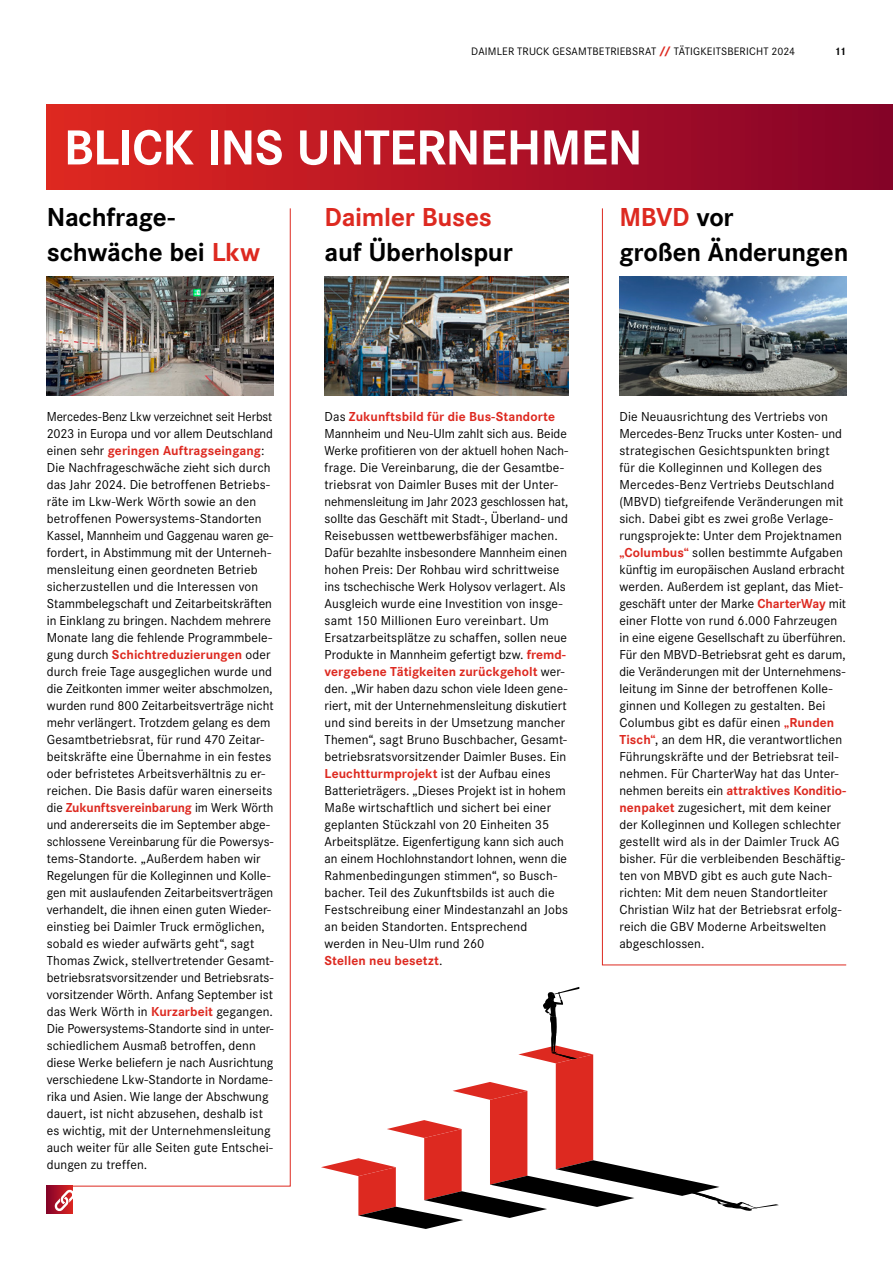
<style>
.page{position:relative;width:893px;height:1263px;background:#fff}
.page>*{position:absolute;margin:0;border:0;box-sizing:border-box;transform-origin:0 0}
.t1{font:700 51px "Daimler CS";letter-spacing:-.015em;color:#fff}
.t2{font:700 27px/34px "Daimler CS";letter-spacing:-.01em;color:#000}
.t3{font:700 27px "Daimler CS";letter-spacing:-.01em;color:#dd2920}
.t4{font:13.5px/17px "Daimler CS";letter-spacing:.005em;color:#000}
.t5{font:13.5px/17px "Daimler CS";letter-spacing:.005em;color:#000;scale:.96 1}
.t6{font:11.25px "Daimler CS";letter-spacing:.015em;color:#000}
.t7{font:700 11.25px "Daimler CS";color:#000}
.s1{font-weight:800;color:#dd2920}
.s2{color:#dd2920}
.s3{font-weight:700;color:#dd2920}
</style>
<div class="page">
<svg style="left:602px;top:208px;width:245px;height:758px"></svg>
<div style="left:47px;top:105px;width:846px;height:85px;background:linear-gradient(to right,#e02720,#850129)"></div>
<svg style="left:321px;top:987px;width:458px;height:242px"></svg>
<img style="left:325px;top:276px;width:243px;height:119px">
<img style="left:619px;top:276px;width:227px;height:119px">
<svg style="left:46px;top:208px;width:245px;height:979px"></svg>
<svg style="left:47px;top:1186px;width:25px;height:27px"></svg>
<svg style="left:54px;top:1189px;width:19px;height:22px"></svg>
<img style="left:47px;top:276px;width:227px;height:119px">
<p class="t6" style="left:471px;top:43px;width:325px">DAIMLER TRUCK GESAMTBETRIEBSRAT <span class="s1">//</span> TÄTIGKEITSBERICHT 2024</p>
<p class="t7" style="left:834px;top:43px;width:13px">11</p>
<h1 class="t1" style="left:64px;top:107px;width:580px">BLICK INS UNTERNEHMEN</h1>
<h2 class="t2" style="left:47px;top:198px;width:215px">Nachfrage&shy;schwäche bei <span class="s2">Lkw</span></h2>
<h2 class="t3" style="left:325px;top:196px;width:169px">Daimler Buses</h2>
<h2 class="t2" style="left:325px;top:232px;width:190px">auf Überholspur</h2>
<h2 class="t2" style="left:619px;top:198px;width:230px"><span class="s2">MBVD</span> vor<br>großen Änderungen</h2>
<p class="t5" style="left:47px;top:407px;width:238px">Mercedes-Benz Lkw verzeichnet seit Herbst 2023 in Europa und vor allem Deutschland einen sehr <span class="s3">geringen Auftragseingang</span>:<br>Die Nachfrageschwäche zieht sich durch das Jahr 2024. Die betroffenen Betriebs&shy;räte im Lkw-Werk Wörth sowie an den betroffenen Powersystems-Standorten Kassel, Mannheim und Gaggenau waren ge&shy;fordert, in Abstimmung mit der Unterneh&shy;mensleitung einen geordneten Betrieb sicherzustellen und die Interessen von Stammbelegschaft und Zeitarbeitskräften in Einklang zu bringen. Nachdem mehrere Monate lang die fehlende Programmbele&shy;gung durch <span class="s3">Schichtreduzierungen</span> oder durch freie Tage ausgeglichen wurde und die Zeitkonten immer weiter abschmolzen, wurden rund 800 Zeitarbeitsverträge nicht mehr verlängert. Trotzdem gelang es dem Gesamtbetriebsrat, für rund 470 Zeitar&shy;beitskräfte eine Übernahme in ein festes oder befristetes Arbeitsverhältnis zu er&shy;reichen. Die Basis dafür waren einerseits die <span class="s3">Zukunftsvereinbarung</span> im Werk Wörth und andererseits die im September abge&shy;schlossene Vereinbarung für die Powersys&shy;tems-Standorte. „Außerdem haben wir Regelungen für die Kolleginnen und Kolle&shy;gen mit auslaufenden Zeitarbeitsverträgen verhandelt, die ihnen einen guten Wieder&shy;einstieg bei Daimler Truck ermöglichen, sobald es wieder aufwärts geht“, sagt Thomas Zwick, stellvertretender Gesamt&shy;betriebsratsvorsitzender und Betriebsrats&shy;vorsitzender Wörth. Anfang September ist das Werk Wörth in <span class="s3">Kurzarbeit</span> gegangen.<br>Die Powersystems-Standorte sind in unter&shy;schiedlichem Ausmaß betroffen, denn diese Werke beliefern je nach Ausrichtung verschiedene Lkw-Standorte in Nordame&shy;rika und Asien. Wie lange der Abschwung dauert, ist nicht abzusehen, deshalb ist es wichtig, mit der Unternehmensleitung auch weiter für alle Seiten gute Entschei&shy;dungen zu treffen.</p>
<p class="t4" style="left:325px;top:407px;width:245px">Das <span class="s3">Zukunftsbild für die Bus-Standorte </span>Mannheim und Neu-Ulm zahlt sich aus. Beide Werke profitieren von der aktuell hohen Nach&shy;frage. Die Vereinbarung, die der Gesamtbe&shy;triebsrat von Daimler Buses mit der Unter&shy;nehmensleitung im Jahr 2023 geschlossen hat, sollte das Geschäft mit Stadt-, Überland- und Reisebussen wettbewerbsfähiger machen.<br>Dafür bezahlte insbesondere Mannheim einen hohen Preis: Der Rohbau wird schrittweise ins tschechische Werk Holysov verlagert. Als Ausgleich wurde eine Investition von insge&shy;samt 150 Millionen Euro vereinbart. Um Ersatzarbeitsplätze zu schaffen, sollen neue Produkte in Mannheim gefertigt bzw. <span class="s3">fremd&shy;vergebene Tätigkeiten zurückgeholt</span> wer&shy;den. „Wir haben dazu schon viele Ideen gene&shy;riert, mit der Unternehmensleitung diskutiert und sind bereits in der Umsetzung mancher Themen“, sagt Bruno Buschbacher, Gesamt&shy;betriebsratsvorsitzender Daimler Buses. Ein <span class="s3">Leuchtturmprojekt</span> ist der Aufbau eines Batterieträgers. „Dieses Projekt ist in hohem Maße wirtschaftlich und sichert bei einer geplanten Stückzahl von 20 Einheiten 35<br>Arbeitsplätze. Eigenfertigung kann sich auch an einem Hochlohnstandort lohnen, wenn die Rahmenbedingungen stimmen“, so Busch&shy;bacher. Teil des Zukunftsbilds ist auch die Festschreibung einer Mindestanzahl an Jobs an beiden Standorten. Entsprechend werden in Neu-Ulm rund 260<br><span class="s3">Stellen neu besetzt</span>.</p>
<p class="t4" style="left:619px;top:407px;width:228px">Die Neuausrichtung des Vertriebs von Mercedes-Benz Trucks unter Kosten- und strategischen Gesichtspunkten bringt für die Kolleginnen und Kollegen des Mercedes-Benz Vertriebs Deutschland (MBVD) tiefgreifende Veränderungen mit sich. Dabei gibt es zwei große Verlage&shy;rungsprojekte: Unter dem Projektnamen <span class="s3">„Columbus“</span> sollen bestimmte Aufgaben künftig im europäischen Ausland erbracht werden. Außerdem ist geplant, das Miet&shy;geschäft unter der Marke <span class="s3">CharterWay</span> mit einer Flotte von rund 6.000 Fahrzeugen in eine eigene Gesellschaft zu überführen.<br>Für den MBVD-Betriebsrat geht es darum, die Veränderungen mit der Unternehmens&shy;leitung im Sinne der betroffenen Kolle&shy;ginnen und Kollegen zu gestalten. Bei Columbus gibt es dafür einen <span class="s3">„Runden Tisch“</span>, an dem HR, die verantwortlichen Führungskräfte und der Betriebsrat teil&shy;nehmen. Für CharterWay hat das Unter&shy;nehmen bereits ein <span class="s3">attraktives Konditio&shy;nenpaket</span> zugesichert, mit dem keiner der Kolleginnen und Kollegen schlechter gestellt wird als in der Daimler Truck AG bisher. Für die verbleibenden Beschäftig&shy;ten von MBVD gibt es auch gute Nach&shy;richten: Mit dem neuen Standortleiter Christian Wilz hat der Betriebsrat erfolg&shy;reich die GBV Moderne Arbeitswelten abgeschlossen.</p>
</div>
